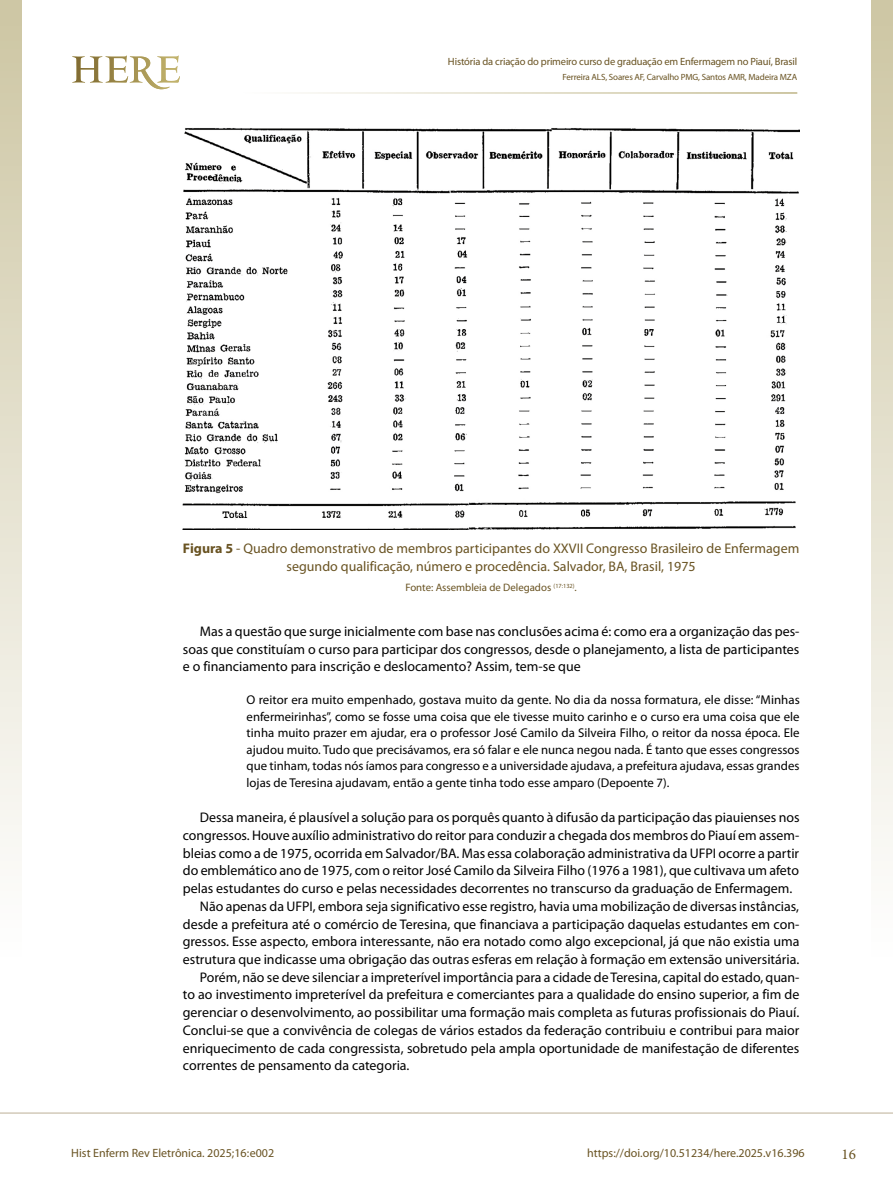
<style>
.page{position:relative;width:893px;height:1191px;background:#fff}
.page>*{position:absolute;margin:0;border:0;box-sizing:border-box;transform-origin:0 0}
.t1{font:15px "Minion Pro";color:#695322}
.t2{font:13.95px/17.7px "Myriad Pro";color:#000;text-align:justify}
.t3{font:13.95px/17.7px "Myriad Pro";color:#695322;text-align:center}
.t4{font:12.75px/16.5px "Myriad Pro";color:#000;text-align:justify}
.t5{font:12px "Myriad Pro";color:#695322}
.t6{font:10.8px "Myriad Pro";color:#695322}
.t7{font:10.5px "Myriad Pro";letter-spacing:-.015em;color:#695322}
.t8{font:9px "Myriad Pro";letter-spacing:-.015em;color:#695322}
.s1{font-weight:700}
</style>
<div class="page">
<hr style="left:0;top:1112px;width:893px;height:1px;background:#bdb096">
<div style="left:872px;top:0;width:21px;height:1191px;background:linear-gradient(to bottom,#cfc8a6,#fff)"></div>
<div style="left:0;top:0;width:21px;height:1191px;background:linear-gradient(to bottom,#cfc8a6,#fff)"></div>
<svg style="left:72px;top:56px;width:108px;height:33px"></svg>
<hr style="left:183px;top:93px;width:614px;height:1px;background:#9e904b">
<img style="left:183px;top:128px;width:616px;height:402px">
<p class="t7" style="left:448px;top:55px;width:351px">História da criação do primeiro curso de graduação em Enfermagem no Piauí, Brasil</p>
<p class="t8" style="left:563px;top:71px;width:236px">Ferreira ALS, Soares AF, Carvalho PMG, Santos AMR, Madeira MZA</p>
<p class="t3" style="left:183px;top:539px;width:618px"><span class="s1">Figura 5</span> - Quadro demonstrativo de membros participantes do XXVII Congresso Brasileiro de Enfermagem segundo qualificação, número e procedência. Salvador, BA, Brasil, 1975</p>
<p class="t6" style="left:405px;top:581px;width:173px">Fonte: Assembleia de Delegados <sup>(17:132)</sup>.</p>
<p class="t2" style="left:183px;top:622px;width:618px;text-indent:17px">Mas a questão que surge inicialmente com base nas conclusões acima é: como era a organização das pes&shy;soas que constituíam o curso para participar dos congressos, desde o planejamento, a lista de participantes e o financiamento para inscrição e deslocamento? Assim, tem-se que</p>
<p class="t4" style="left:247px;top:691px;width:555px">O reitor era muito empenhado, gostava muito da gente. No dia da nossa formatura, ele disse: “Minhas enfermeirinhas”, como se fosse uma coisa que ele tivesse muito carinho e o curso era uma coisa que ele tinha muito prazer em ajudar, era o professor José Camilo da Silveira Filho, o reitor da nossa época. Ele ajudou muito. Tudo que precisávamos, era só falar e ele nunca negou nada. É tanto que esses congressos que tinham, todas nós íamos para congresso e a universidade ajudava, a prefeitura ajudava, essas grandes lojas de Teresina ajudavam, então a gente tinha todo esse amparo (Depoente 7).</p>
<p class="t2" style="left:200px;top:808px;width:601px">Dessa maneira, é plausível a solução para os porquês quanto à difusão da participação das piauienses nos</p>
<p class="t2" style="left:183px;top:826px;width:618px">congressos. Houve auxílio administrativo do reitor para conduzir a chegada dos membros do Piauí em assem-</p>
<p class="t2" style="left:183px;top:844px;width:618px">bleias como a de 1975, ocorrida em Salvador/BA. Mas essa colaboração administrativa da UFPI ocorre a partir</p>
<p class="t2" style="left:183px;top:861px;width:618px">do emblemático ano de 1975, com o reitor José Camilo da Silveira Filho (1976 a 1981), que cultivava um afeto</p>
<p class="t2" style="left:183px;top:879px;width:611px">pelas estudantes do curso e pelas necessidades decorrentes no transcurso da graduação de Enfermagem.</p>
<p class="t2" style="left:200px;top:897px;width:601px">Não apenas da UFPI, embora seja significativo esse registro, havia uma mobilização de diversas instâncias,</p>
<p class="t2" style="left:183px;top:914px;width:618px">desde a prefeitura até o comércio de Teresina, que financiava a participação daquelas estudantes em con-</p>
<p class="t2" style="left:183px;top:932px;width:618px">gressos. Esse aspecto, embora interessante, não era notado como algo excepcional, já que não existia uma</p>
<p class="t2" style="left:183px;top:950px;width:618px">estrutura que indicasse uma obrigação das outras esferas em relação à formação em extensão universitária.</p>
<p class="t2" style="left:200px;top:968px;width:601px">Porém, não se deve silenciar a impreterível importância para a cidade de Teresina, capital do estado, quan-</p>
<p class="t2" style="left:183px;top:985px;width:618px">to ao investimento impreterível da prefeitura e comerciantes para a qualidade do ensino superior, a fim de</p>
<p class="t2" style="left:183px;top:1003px;width:618px">gerenciar o desenvolvimento, ao possibilitar uma formação mais completa as futuras profissionais do Piauí.</p>
<p class="t2" style="left:183px;top:1021px;width:618px">Conclui-se que a convivência de colegas de vários estados da federação contribuiu e contribui para maior</p>
<p class="t2" style="left:183px;top:1038px;width:618px">enriquecimento de cada congressista, sobretudo pela ampla oportunidade de manifestação de diferentes</p>
<p class="t2" style="left:183px;top:1056px;width:228px">correntes de pensamento da categoria.</p>
<p class="t5" style="left:71px;top:1146px;width:205px">Hist Enferm Rev Eletrônica. 2025;16:e002</p>
<p class="t5" style="left:587px;top:1146px;width:219px">https://doi.org/10.51234/here.2025.v16.396</p>
<p class="t1" style="left:842px;top:1144px;width:16px">16</p>
</div>
